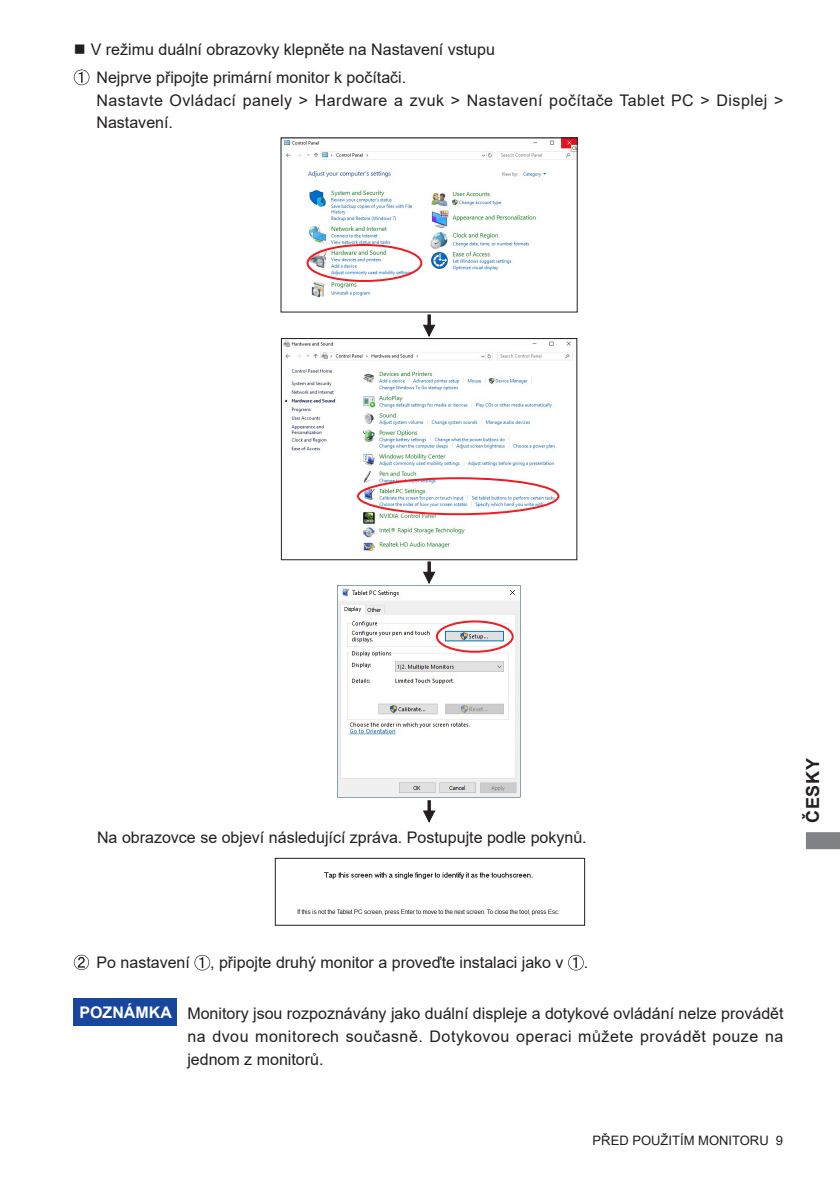
<style>
.page{position:relative;width:840px;height:1191px;background:#fff}
.page>*{position:absolute;margin:0;border:0;box-sizing:border-box;transform-origin:0 0}
.t1{font:700 18px "Arial";letter-spacing:.035em;color:#231f20}
.t2{font:16px/22.6px "Arial";color:#231f20}
.t3{font:16px/22.6px "Arial";letter-spacing:.03em;color:#231f20}
.t4{font:700 16px "Arial";color:#fff}
.t5{font:13px "Arial";color:#231f20}
</style>
<div class="page">
<svg style="left:806px;top:832px;width:33px;height:17px"></svg>
<div style="left:74px;top:998px;width:103px;height:28px;background:#18469d"></div>
<svg style="left:74px;top:70px;width:15px;height:15px"></svg>
<svg style="left:74px;top:954px;width:15px;height:16px"></svg>
<svg style="left:194px;top:955px;width:16px;height:15px"></svg>
<svg style="left:568px;top:955px;width:15px;height:15px"></svg>
<img style="left:283px;top:140px;width:292px;height:158px">
<div style="left:306px;top:244px;width:116px;height:38px;border:2px solid #ee1d23;border-radius:50%"></div>
<img style="left:283px;top:340px;width:290px;height:212px">
<div style="left:281px;top:338px;width:295px;height:222px;border:1px solid #231f20"></div>
<div style="left:357px;top:477px;width:202px;height:38px;border:2px solid #ee1d23;border-radius:50%"></div>
<img style="left:338px;top:586px;width:182px;height:211px">
<div style="left:435px;top:620px;width:78px;height:33px;border:2px solid #ee1d23;border-radius:50%"></div>
<img style="left:297px;top:872px;width:263px;height:44px">
<div style="left:275px;top:858px;width:309px;height:67px;border:1px solid #231f20"></div>
<svg style="left:423px;top:314px;width:11px;height:22px"></svg>
<svg style="left:423px;top:561px;width:11px;height:22px"></svg>
<svg style="left:423px;top:800px;width:11px;height:22px"></svg>
<p class="t2" style="left:96px;top:35px;width:400px;line-height:28.4px;text-indent:-23px">■ V režimu duální obrazovky klepněte na Nastavení vstupu<br>Nejprve připojte primární monitor k počítači.</p>
<p class="t3" style="left:96px;top:89px;width:688px">Nastavte Ovládací panely &gt; Hardware a zvuk &gt; Nastavení počítače Tablet PC &gt; Displej &gt;<br>Nastavení.</p>
<p class="t2" style="left:97px;top:826px;width:491px">Na obrazovce se objeví následující zpráva. Postupujte podle pokynů.</p>
<p class="t1" style="left:799px;top:822px;width:66px;rotate:-90deg">ČESKY</p>
<p class="t2" style="left:96px;top:951px;width:95px">Po nastavení</p>
<p class="t2" style="left:210px;top:951px;width:355px">, připojte druhý monitor a proveďte instalaci jako v</p>
<p class="t2" style="left:583px;top:951px;width:6px">.</p>
<p class="t2" style="left:187px;top:1002px;width:597px;text-align:justify">Monitory jsou rozpoznávány jako duální displeje a dotykové ovládání nelze provádět na dvou monitorech současně. Dotykovou operaci můžete provádět pouze na jednom z monitorů.</p>
<p class="t4" style="left:79px;top:1001px;width:94px">POZNÁMKA</p>
<p class="t5" style="left:592px;top:1131px;width:192px">PŘED POUŽITÍM MONITORU 9</p>
</div>
